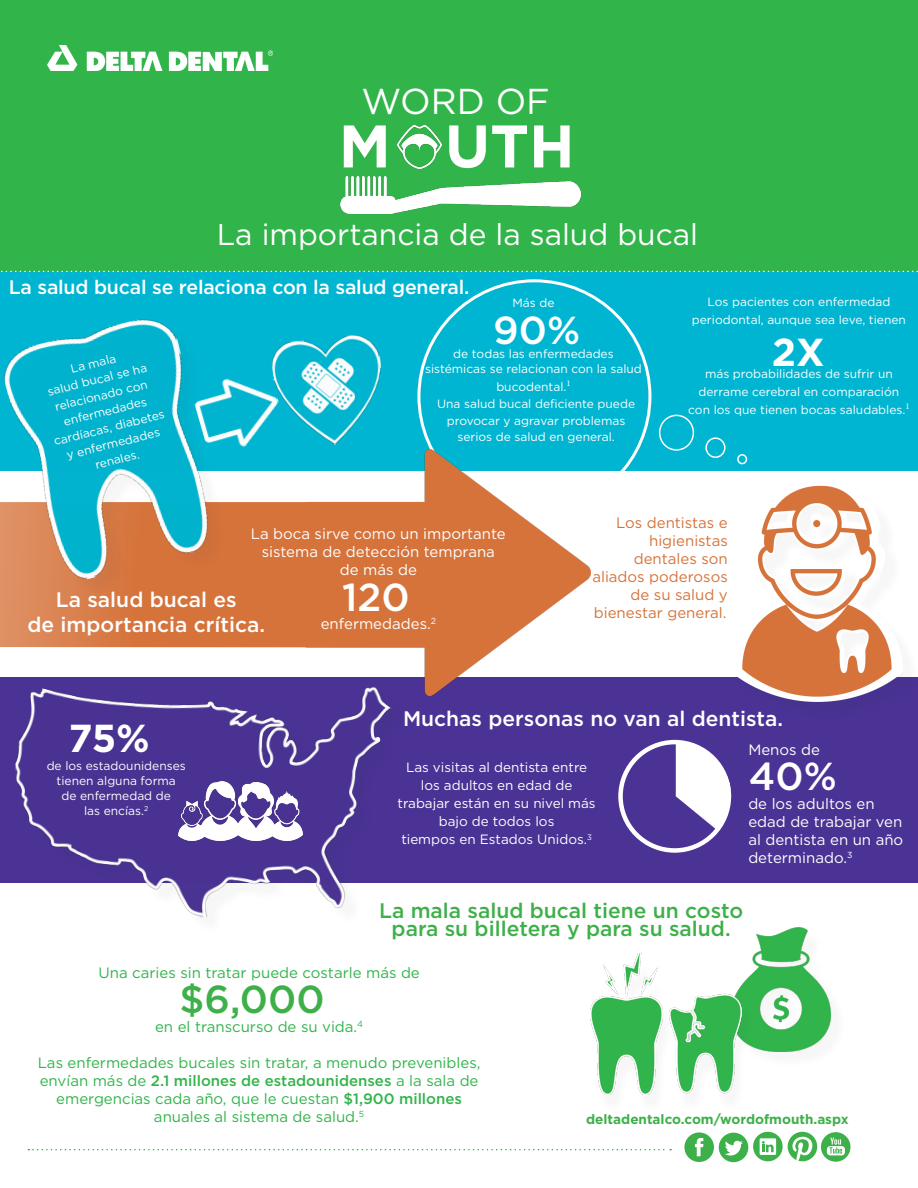
<style>
.page{position:relative;width:918px;height:1188px;background:#fff}
.page>*{position:absolute;margin:0;border:0;box-sizing:border-box;transform-origin:0 0}
.t1{font:700 60px "Gotham";color:#fff}
.t2{font:500 39px "Gotham";color:#fff}
.t3{font:500 39px "Gotham";color:#3eb049}
.t4{font:700 39px "Gotham";color:#fff}
.t5{font:36px "Gotham";color:#fff}
.t6{font:30px "Gotham";color:#fff}
.t7{font:500 21px "Gotham";color:#fff}
.t8{font:500 21px "Gotham";color:#3eb049}
.t9{font:500 19.5px "Gotham";letter-spacing:-.01em;color:#fff}
.t10{font:15px/18px "Gotham";color:#31b44a;text-align:center}
.t11{font:15px/18px "Gotham";color:#fff}
.t12{font:15px/18px "Gotham";color:#d5733a;text-align:right}
.t13{font:13.5px/18px "Gotham";color:#fff;text-align:center}
.t14{font:700 13.5px "Gotham";color:#3eb049}
.t15{font:12px/16.5px "Gotham";color:#fff;text-align:center}
.s1{font-weight:500}
</style>
<div class="page">
<div style="left:0;top:0;width:918px;height:271px;background:#31b44a"></div>
<svg style="left:684px;top:1132px;width:166px;height:30px"></svg>
<img style="left:397px;top:125px;width:44px;height:44px">
<img style="left:341px;top:176px;width:240px;height:37px">
<div style="left:0;top:271px;width:918px;height:206px;background:#00b5d1"></div>
<div style="left:0;top:471px;width:918px;height:206px;background:#fff"></div>
<div style="left:0;top:677px;width:918px;height:206px;background:#4a3394"></div>
<div style="left:734px;top:484px;width:184px;height:237px;background:#231f20;opacity:.04"></div>
<img style="left:734px;top:484px;width:169px;height:218px">
<img style="left:271px;top:335px;width:111px;height:110px">
<img style="left:228px;top:367px;width:60px;height:80px">
<svg style="left:1px;top:271px;width:917px;height:1px"></svg>
<div style="left:659px;top:415px;width:35px;height:36px;border:2px solid #fff;border-radius:50%"></div>
<div style="left:705px;top:437px;width:21px;height:21px;border:2px solid #fff;border-radius:50%"></div>
<div style="left:737px;top:454px;width:10px;height:10px;border:2px solid #fff;border-radius:50%"></div>
<div style="left:618px;top:740px;width:113px;height:113px;border:4px solid #fff;border-radius:50%"></div>
<svg style="left:676px;top:740px;width:55px;height:90px"></svg>
<div style="left:18px;top:690px;width:391px;height:245px;background:#231f20;opacity:.04"></div>
<img style="left:15px;top:688px;width:384px;height:236px">
<img style="left:752px;top:927px;width:79px;height:125px">
<div style="left:587px;top:958px;width:168px;height:158px;background:#231f20;opacity:.04"></div>
<img style="left:590px;top:952px;width:152px;height:142px">
<svg style="left:28px;top:1149px;width:643px;height:1px"></svg>
<img style="left:178px;top:781px;width:124px;height:59px">
<img style="left:296px;top:450px;width:295px;height:245px">
<svg style="left:0;top:502px;width:427px;height:145px;background:#d6753e"></svg>
<div style="left:7px;top:322px;width:220px;height:275px;background:#231f20;opacity:.04"></div>
<img style="left:0;top:319px;width:228px;height:268px">
<img style="left:48px;top:46px;width:225px;height:25px">
<p class="t5" style="left:362px;top:78px;width:190px">WORD OF</p>
<p class="t1" style="left:339px;top:106px;width:237px">M UTH</p>
<p class="t6" style="left:217px;top:215px;width:483px">La importancia de la salud bucal</p>
<p class="t9" style="left:9px;top:275px;width:462px">La salud bucal se relaciona con la salud general.</p>
<p class="t15" style="left:513px;top:294px;width:44px">Más de</p>
<p class="t2" style="left:493px;top:305px;width:88px">90%</p>
<p class="t15" style="left:36px;top:369px;width:115px;rotate:-14deg">La mala<br>salud bucal se ha relacionado con enfermedades cardíacas, diabetes y enfermedades renales.</p>
<p class="t15" style="left:425px;top:346px;width:218px;line-height:15px">de todas las enfermedades sistémicas se relacionan con la salud</p>
<p class="t15" style="left:496px;top:378px;width:76px">bucodental.<sup>1</sup></p>
<p class="t15" style="left:437px;top:395px;width:200px">Una salud bucal deficiente puede provocar y agravar problemas serios de salud en general.</p>
<p class="t15" style="left:692px;top:292px;width:216px;line-height:18px">Los pacientes con enfermedad periodontal, aunque sea leve, tienen</p>
<p class="t4" style="left:772px;top:326px;width:54px">2X</p>
<p class="t15" style="left:688px;top:364px;width:223px;line-height:18px">más probabilidades de sufrir un derrame cerebral en comparación con los que tienen bocas saludables.<sup>1</sup></p>
<p class="t11" style="left:251px;top:524px;width:257px;text-align:center">La boca sirve como un importante sistema de detección temprana de más de</p>
<p class="t7" style="left:56px;top:586px;width:182px">La salud bucal es</p>
<p class="t7" style="left:28px;top:611px;width:239px">de importancia crítica.</p>
<p class="t2" style="left:342px;top:572px;width:69px">120</p>
<p class="t11" style="left:321px;top:614px;width:117px">enfermedades.<sup>2</sup></p>
<p class="t12" style="left:616px;top:514px;width:113px">Los dentistas e</p>
<p class="t12" style="left:634px;top:532px;width:96px">higienistas dentales son</p>
<p class="t12" style="left:592px;top:568px;width:137px">aliados poderosos de su salud y bienestar general.</p>
<p class="t4" style="left:69px;top:712px;width:83px">75%</p>
<p class="t15" style="left:47px;top:758px;width:141px;line-height:15px">de los estadounidenses tienen alguna forma<br>de enfermedad de<br>las encías.<sup>2</sup></p>
<p class="t7" style="left:403px;top:704px;width:382px">Muchas personas no van al dentista.</p>
<p class="t13" style="left:398px;top:758px;width:200px">Las visitas al dentista entre los adultos en edad de trabajar están en su nivel más bajo de todos los<br>tiempos en Estados Unidos.<sup>3</sup></p>
<p class="t11" style="left:748px;top:740px;width:73px">Menos de</p>
<p class="t2" style="left:749px;top:750px;width:89px">40%</p>
<p class="t11" style="left:748px;top:794px;width:156px">de los adultos en edad de trabajar ven al dentista en un año determinado.<sup>3</sup></p>
<p class="t8" style="left:379px;top:896px;width:366px">La mala salud bucal tiene un costo</p>
<p class="t8" style="left:392px;top:914px;width:341px">para su billetera y para su salud.</p>
<p class="t10" style="left:98px;top:963px;width:323px">Una caries sin tratar puede costarle más de</p>
<p class="t3" style="left:180px;top:974px;width:147px">$6,000</p>
<p class="t10" style="left:155px;top:1017px;width:210px">en el transcurso de su vida.<sup>4</sup></p>
<p class="t10" style="left:38px;top:1053px;width:444px">Las enfermedades bucales sin tratar, a menudo prevenibles, envían más de <span class="s1">2.1 millones de estadounidenses</span> a la sala de emergencias cada año, que le cuestan <span class="s1">$1,900 millones </span>anuales al sistema de salud.<sup>5</sup></p>
<p class="t14" style="left:586px;top:1111px;width:264px">deltadentalco.com/wordofmouth.aspx</p>
</div>
